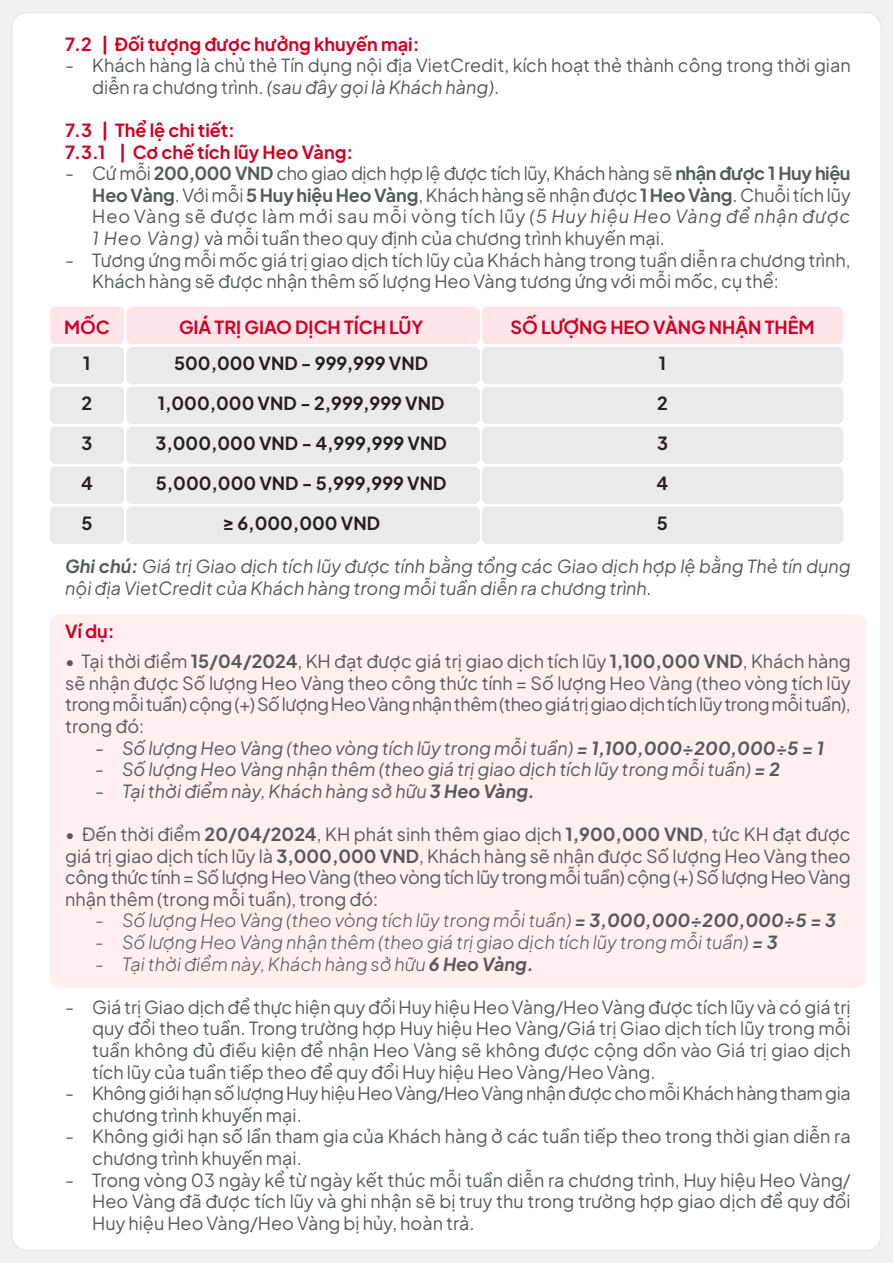
<style>
.page{position:relative;width:893px;height:1263px;background:#f1f1f2}
.page>*{position:absolute;margin:0;border:0;box-sizing:border-box;transform-origin:0 0}
.t1{font:18px/21.6px "Plus Jakarta Sans";color:#58595b;text-align:justify}
.t2{font:italic 18px/21.6px "Plus Jakarta Sans";color:#58595b}
.t3{font:italic 300 18px "Plus Jakarta Sans";color:#58595b}
.t4{font:700 18px/21.6px "Plus Jakarta Sans";color:#d10024}
.t5{font:700 18px "Plus Jakarta Sans";color:#241f20}
.t6{font:18px/21.6px "Plus Jakarta Sans";letter-spacing:-.025em;color:#58595b}
.s1{font-style:italic}
.s2{font-weight:700}
</style>
<div class="page">
<div style="left:12px;top:13px;width:869px;height:1237px;background:#fff;border-radius:15px"></div>
<div style="left:50px;top:614px;width:816px;height:374px;background:#ffeff1;border-radius:10px"></div>
<div style="left:50px;top:307px;width:74px;height:37px;background:#ffe5e9;border-radius:6px"></div>
<div style="left:482px;top:307px;width:361px;height:37px;background:#ffe5e9;border-radius:6px"></div>
<div style="left:126px;top:307px;width:354px;height:37px;background:#ffe5e9;border-radius:6px"></div>
<div style="left:50px;top:347px;width:74px;height:37px;background:#eaeaea;border-radius:6px"></div>
<div style="left:482px;top:347px;width:361px;height:37px;background:#eaeaea;border-radius:6px"></div>
<div style="left:126px;top:347px;width:354px;height:37px;background:#eaeaea;border-radius:6px"></div>
<div style="left:50px;top:387px;width:74px;height:37px;background:#eaeaea;border-radius:6px"></div>
<div style="left:482px;top:387px;width:361px;height:37px;background:#eaeaea;border-radius:6px"></div>
<div style="left:126px;top:387px;width:354px;height:37px;background:#eaeaea;border-radius:6px"></div>
<div style="left:50px;top:427px;width:74px;height:37px;background:#eaeaea;border-radius:6px"></div>
<div style="left:482px;top:427px;width:361px;height:37px;background:#eaeaea;border-radius:6px"></div>
<div style="left:126px;top:427px;width:354px;height:37px;background:#eaeaea;border-radius:6px"></div>
<div style="left:50px;top:466px;width:74px;height:38px;background:#eaeaea;border-radius:6px"></div>
<div style="left:482px;top:467px;width:361px;height:37px;background:#eaeaea;border-radius:6px"></div>
<div style="left:126px;top:466px;width:354px;height:38px;background:#eaeaea;border-radius:6px"></div>
<div style="left:50px;top:506px;width:74px;height:38px;background:#eaeaea;border-radius:6px"></div>
<div style="left:482px;top:506px;width:361px;height:38px;background:#eaeaea;border-radius:6px"></div>
<div style="left:126px;top:506px;width:354px;height:38px;background:#eaeaea;border-radius:6px"></div>
<p class="t4" style="left:65px;top:31px;width:356px">7.2 | Đối tượng được hưởng khuyến mại:</p>
<p class="t1" style="left:92px;top:53px;width:760px;text-indent:-27px">- Khách hàng là chủ thẻ Tín dụng nội địa VietCredit, kích hoạt thẻ thành công trong thời gian diễn ra chương trình. <span class="s1">(sau đây gọi là Khách hàng)</span>.</p>
<p class="t4" style="left:65px;top:117px;width:290px">7.3 | Thể lệ chi tiết:<br>7.3.1 | Cơ chế tích lũy Heo Vàng:</p>
<p class="t1" style="left:92px;top:161px;width:760px;text-indent:-27px">- Cứ mỗi <span class="s2">200,000 VND</span> cho giao dịch hợp lệ được tích lũy, Khách hàng sẽ <span class="s2">nhận được 1 Huy hiệu Heo Vàng</span>. Với mỗi <span class="s2">5 Huy hiệu Heo Vàng</span>, Khách hàng sẽ nhận được <span class="s2">1 Heo Vàng</span>. Chuỗi tích lũy Heo Vàng sẽ được làm mới sau mỗi vòng tích lũy <span class="s1">(5 Huy hiệu Heo Vàng để nhận được 1 Heo Vàng)</span> và mỗi tuần theo quy định của chương trình khuyến mại.</p>
<p class="t1" style="left:92px;top:247px;width:760px;text-indent:-27px">- Tương ứng mỗi mốc giá trị giao dịch tích lũy của Khách hàng trong tuần diễn ra chương trình,<br>Khách hàng sẽ được nhận thêm số lượng Heo Vàng tương ứng với mỗi mốc, cụ thể:</p>
<p class="t4" style="left:179px;top:314px;width:246px">GIÁ TRỊ GIAO DỊCH TÍCH LŨY</p>
<p class="t4" style="left:510px;top:314px;width:306px">SỐ LƯỢNG HEO VÀNG NHẬN THÊM</p>
<p class="t4" style="left:64px;top:314px;width:47px">MỐC</p>
<p class="t5" style="left:83px;top:348px;width:9px">1</p>
<p class="t5" style="left:174px;top:348px;width:256px">500,000 VND - 999,999 VND</p>
<p class="t5" style="left:659px;top:348px;width:9px">1</p>
<p class="t5" style="left:82px;top:387px;width:12px">2</p>
<p class="t5" style="left:158px;top:387px;width:288px">1,000,000 VND - 2,999,999 VND</p>
<p class="t5" style="left:657px;top:387px;width:12px">2</p>
<p class="t5" style="left:81px;top:427px;width:12px">3</p>
<p class="t5" style="left:155px;top:427px;width:293px">3,000,000 VND - 4,999,999 VND</p>
<p class="t5" style="left:657px;top:427px;width:12px">3</p>
<p class="t5" style="left:81px;top:467px;width:13px">4</p>
<p class="t5" style="left:156px;top:467px;width:292px">5,000,000 VND - 5,999,999 VND</p>
<p class="t5" style="left:657px;top:467px;width:13px">4</p>
<p class="t5" style="left:81px;top:507px;width:13px">5</p>
<p class="t5" style="left:222px;top:507px;width:159px">≥ 6,000,000 VND</p>
<p class="t5" style="left:657px;top:507px;width:13px">5</p>
<p class="t2" style="left:65px;top:554px;width:787px"><span class="s2">Ghi chú:</span> Giá trị Giao dịch tích lũy được tính bằng tổng các Giao dịch hợp lệ bằng Thẻ tín dụng nội địa VietCredit của Khách hàng trong mỗi tuần diễn ra chương trình.</p>
<p class="t4" style="left:65px;top:618px;width:51px">Ví dụ:</p>
<p class="t1" style="left:65px;top:649px;width:787px">• Tại thời điểm <span class="s2">15/04/2024</span>, KH đạt được giá trị giao dịch tích lũy <span class="s2">1,100,000 VND</span>, Khách hàng sẽ nhận được Số lượng Heo Vàng theo công thức tính = Số lượng Heo Vàng (theo vòng tích lũy trong mỗi tuần) cộng (+) Số lượng Heo Vàng nhận thêm (theo giá trị giao dịch tích lũy trong mỗi tuần), trong đó:</p>
<p class="t2" style="left:95px;top:735px;width:730px">- Số lượng Heo Vàng (theo vòng tích lũy trong mỗi tuần) <span class="s2">= 1,100,000÷200,000÷5 = 1</span></p>
<p class="t2" style="left:95px;top:757px;width:686px">- Số lượng Heo Vàng nhận thêm (theo giá trị giao dịch tích lũy trong mỗi tuần) <span class="s2">= 2</span></p>
<p class="t2" style="left:95px;top:778px;width:441px">- Tại thời điểm này, Khách hàng sở hữu <span class="s2">3 Heo Vàng.</span></p>
<p class="t1" style="left:65px;top:822px;width:787px">• Đến thời điểm <span class="s2">20/04/2024</span>, KH phát sinh thêm giao dịch <span class="s2">1,900,000 VND</span>, tức KH đạt được giá trị giao dịch tích lũy là <span class="s2">3,000,000 VND</span>, Khách hàng sẽ nhận được Số lượng Heo Vàng theo công thức tính = Số lượng Heo Vàng (theo vòng tích lũy trong mỗi tuần) cộng (+) Số lượng Heo Vàng nhận thêm (trong mỗi tuần), trong đó:</p>
<p class="t3" style="left:95px;top:906px;width:742px">- Số lượng Heo Vàng (theo vòng tích lũy trong mỗi tuần) <span class="s2">= 3,000,000÷200,000÷5 = 3</span></p>
<p class="t3" style="left:95px;top:928px;width:684px">- Số lượng Heo Vàng nhận thêm (theo giá trị giao dịch tích lũy trong mỗi tuần) <span class="s2">= 3</span></p>
<p class="t3" style="left:95px;top:949px;width:440px">- Tại thời điểm này, Khách hàng sở hữu <span class="s2">6 Heo Vàng.</span></p>
<p class="t1" style="left:92px;top:994px;width:760px;text-indent:-27px">- Giá trị Giao dịch để thực hiện quy đổi Huy hiệu Heo Vàng/Heo Vàng được tích lũy và có giá trị quy đổi theo tuần. Trong trường hợp Huy hiệu Heo Vàng/Giá trị Giao dịch tích lũy trong mỗi tuần không đủ điều kiện để nhận Heo Vàng sẽ không được cộng dồn vào Giá trị giao dịch tích lũy của tuần tiếp theo để quy đổi Huy hiệu Heo Vàng/Heo Vàng.</p>
<p class="t6" style="left:92px;top:1081px;width:760px;text-indent:-27px">- Không giới hạn số lượng Huy hiệu Heo Vàng/Heo Vàng nhận được cho mỗi Khách hàng tham gia chương trình khuyến mại.</p>
<p class="t1" style="left:92px;top:1124px;width:760px;text-indent:-27px">- Không giới hạn số lần tham gia của Khách hàng ở các tuần tiếp theo trong thời gian diễn ra chương trình khuyến mại.</p>
<p class="t1" style="left:92px;top:1167px;width:760px;text-indent:-27px">- Trong vòng 03 ngày kể từ ngày kết thúc mỗi tuần diễn ra chương trình, Huy hiệu Heo Vàng/ Heo Vàng đã được tích lũy và ghi nhận sẽ bị truy thu trong trường hợp giao dịch để quy đổi Huy hiệu Heo Vàng/Heo Vàng bị hủy, hoàn trả.</p>
</div>
